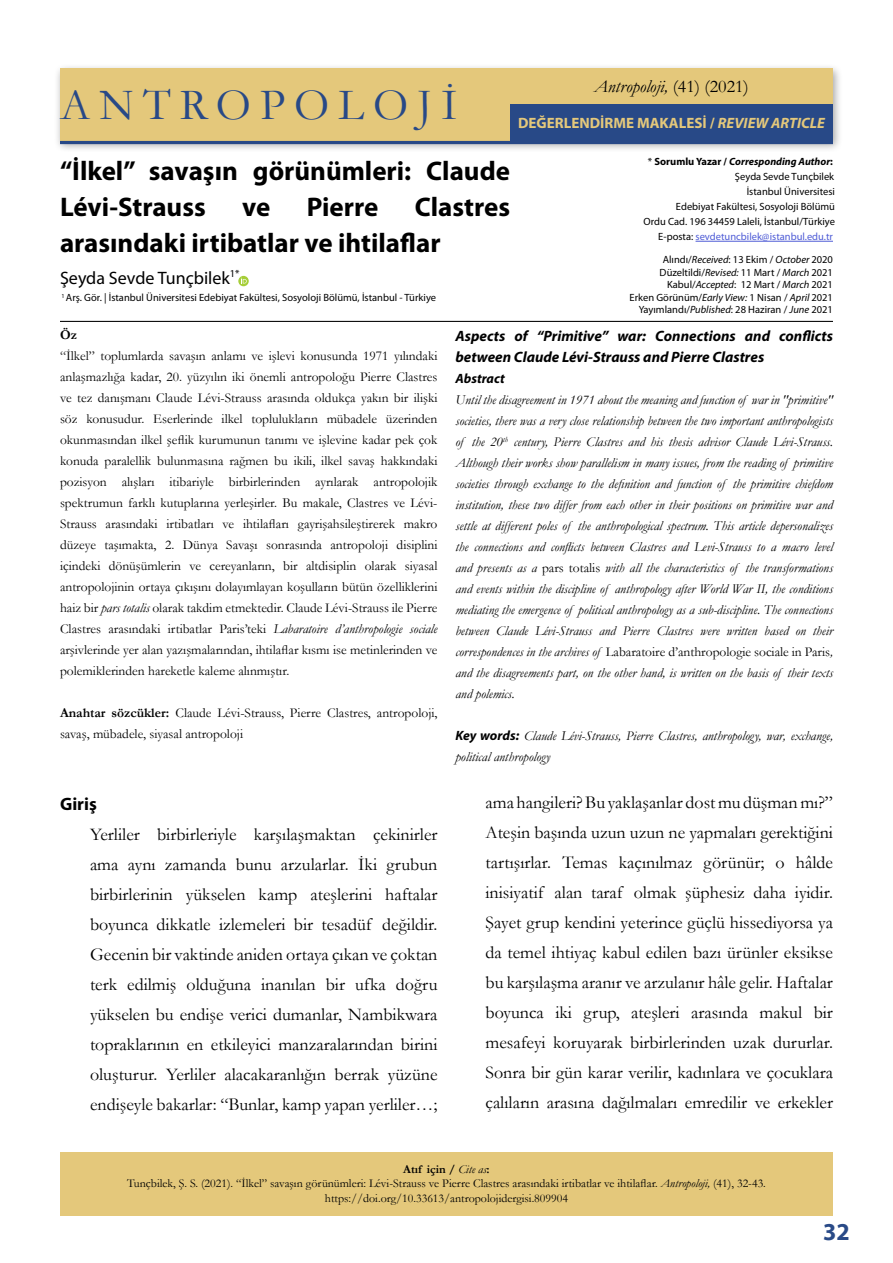
<style>
.page{position:relative;width:893px;height:1263px;background:#fff}
.page>*{position:absolute;margin:0;border:0;box-sizing:border-box;transform-origin:0 0}
.t1{font:45px "Garamond";letter-spacing:.2em;color:#284987}
.Makale_Başlığı{font:700 27px/36px "Myriad Pro";color:#000}
.t2{font:700 24px "Myriad Pro";color:#294a87}
.Metinler{font:18px/30px "Garamond";color:#000;text-align:justify}
.t3{font:italic 18px "Garamond";color:#000}
.t4{font:18px "Myriad Pro";color:#000}
.Yazar_Bilgisi{font:700 18px "Myriad Pro";color:#000}
.t5{font:italic 700 15px/21px "Myriad Pro";color:#000}
.t6{font:700 15px "Myriad Pro";color:#e4c87b}
.t7{font:italic 13.5px/21px "Garamond";color:#000;text-align:justify}
.Body_Text{font:13.5px/21px "Garamond";color:#000;text-align:justify}
.t8{font:italic 700 13.5px "Myriad Pro";color:#000}
.t9{font:700 13.5px "Garamond";color:#000}
.t10{font:12px "Garamond";color:#000}
.t11{font:700 12px "Garamond";color:#000}
.Alındı_Yayımlandı{font:10.5px "Myriad Pro";color:#000}
.Sorumlu{font:10.5px/14.9px "Myriad Pro";color:#000;text-align:right}
.Yazar_Bilgisi-2{font:10.5px "Myriad Pro";color:#000}
.Sorumlu-2{font:10.5px "Myriad Pro";color:#4f5cd6}
.t12{font:italic 700 10.5px "Myriad Pro";color:#000}
.s1{font-style:normal}
.s2{font-style:italic}
.s3{font-weight:400;font-style:normal}
.s4{color:#000}
.s5{font-weight:700}
.s6{font-family:"Myriad Pro";font-weight:700}
.s7{font-weight:400;font-style:italic}
</style>
<div class="page">
<div style="left:54px;top:64px;width:789px;height:89px;background:#000;opacity:.35"></div>
<div style="left:60px;top:68px;width:773px;height:73px;background:#e4c87b"></div>
<hr style="left:60px;top:141px;width:773px;height:3px;background:#284987">
<hr style="left:695px;top:241px;width:138px;height:1px;background:#4f5cd6">
<hr style="left:60px;top:321px;width:773px;height:1px;background:#000">
<div style="left:510px;top:105px;width:323px;height:36px;background:#284987"></div>
<div style="left:60px;top:1152px;width:773px;height:63px;background:#e4c87b"></div>
<svg style="left:238px;top:276px;width:11px;height:10px"></svg>
<svg style="left:241px;top:278px;width:6px;height:5px"></svg>
<p class="t1" style="left:60px;top:75px;width:399px">ANTROPOLOJİ</p>
<p class="t3" style="left:594px;top:74px;width:156px">Antropoloji, <span class="s1">(41) (2021)</span></p>
<p class="Makale_Başlığı" style="left:60px;top:152px;width:452px">“İlkel” savaşın görünümleri: Claude<br>Lévi-Strauss</p>
<p class="t6" style="left:518px;top:114px;width:308px">DEĞERLENDİRME MAKALESİ / <span class="s2">REVIEW ARTICLE</span></p>
<p class="t12" style="left:648px;top:155px;width:187px"><span class="s3">*</span> <span class="s1">Sorumlu Yazar /</span> Corresponding Author<span class="s1">:</span></p>
<p class="Sorumlu" style="left:643px;top:169px;width:193px">Şeyda Sevde Tunçbilek<br>İstanbul Üniversitesi<br>Edebiyat Fakültesi, Sosyoloji Bölümü<br>Ordu Cad. 196 34459 Laleli, İstanbul/Türkiye</p>
<p class="Sorumlu-2" style="left:658px;top:230px;width:176px"><span class="s4">E-posta:</span> sevdetuncbilek@istanbul.edu.tr</p>
<p class="Makale_Başlığı" style="left:60px;top:188px;width:452px;text-indent:355px">Clastres arasındaki irtibatlar ve ihtilaflar</p>
<p class="t4" style="left:60px;top:267px;width:181px">Şeyda Sevde Tunçbilek<sup>1*</sup></p>
<p class="Makale_Başlığı" style="left:242px;top:188px;width:30px">ve</p>
<p class="Makale_Başlığı" style="left:307px;top:188px;width:73px">Pierre</p>
<p class="Alındı_Yayımlandı" style="left:663px;top:253px;width:172px">Alındı/<span class="s2">Received</span>: 13 Ekim / <span class="s2">October</span> 2020</p>
<p class="Alındı_Yayımlandı" style="left:660px;top:265px;width:175px">Düzeltildi/<span class="s2">Revised:</span> 11 Mart / <span class="s2">March</span> 2021</p>
<p class="Alındı_Yayımlandı" style="left:667px;top:278px;width:167px">Kabul/<span class="s2">Accepted</span>: 12 Mart / <span class="s2">March</span> 2021</p>
<p class="Alındı_Yayımlandı" style="left:630px;top:291px;width:205px">Erken Görünüm/<span class="s2">Early View:</span> 1 Nisan / <span class="s2">April</span> 2021</p>
<p class="Alındı_Yayımlandı" style="left:639px;top:303px;width:196px">Yayımlandı/<span class="s2">Published</span>: 28 Haziran / <span class="s2">June</span> 2021</p>
<p class="Yazar_Bilgisi-2" style="left:62px;top:291px;width:376px"><sup>1</sup> Arş. Gör. | İstanbul Üniversitesi Edebiyat Fakültesi, Sosyoloji Bölümü, İstanbul - Türkiye</p>
<p class="t9" style="left:60px;top:325px;width:19px">Öz</p>
<p class="Body_Text" style="left:60px;top:345px;width:379px">“İlkel” toplumlarda savaşın anlamı ve işlevi konusunda 1971 yılındaki anlaşmazlığa kadar, 20. yüzyılın iki önemli antropoloğu Pierre Clastres ve tez danışmanı Claude Lévi-Strauss arasında oldukça yakın bir ilişki söz konusudur. Eserlerinde ilkel toplulukların mübadele üzerinden okunmasından ilkel şeflik kurumunun tanımı ve işlevine kadar pek çok konuda paralellik bulunmasına rağmen bu ikili, ilkel savaş hakkındaki pozisyon alışları itibariyle birbirlerinden ayrılarak antropolojik spektrumun farklı kutuplarına yerleşirler. Bu makale, Clastres ve Lévi-Strauss arasındaki irtibatları ve ihtilafları gayrişahsileştirerek makro düzeye taşımakta, 2. Dünya Savaşı sonrasında antropoloji disiplini içindeki dönüşümlerin ve cereyanların, bir altdisiplin olarak siyasal antropolojinin ortaya çıkışını dolayımlayan koşulların bütün özelliklerini haiz bir <span class="s2">pars totalis</span> olarak takdim etmektedir. Claude Lévi-Strauss ile Pierre Clastres arasındaki irtibatlar Paris’teki <span class="s2">Labaratoire d’anthropologie sociale </span>arşivlerinde yer alan yazışmalarından, ihtilaflar kısmı ise metinlerinden ve polemiklerinden hareketle kaleme alınmıştır.</p>
<p class="Body_Text" style="left:60px;top:702px;width:379px"><span class="s5">Anahtar sözcükler:</span> Claude Lévi-Strauss, Pierre Clastres, antropoloji, savaş, mübadele, siyasal antropoloji</p>
<p class="Yazar_Bilgisi" style="left:60px;top:792px;width:38px">Giriş</p>
<p class="Metinler" style="left:90px;top:819px;width:349px">Yerliler birbirleriyle karşılaşmaktan çekinirler ama aynı zamanda bunu arzularlar. İki grubun birbirlerinin yükselen kamp ateşlerini haftalar boyunca dikkatle izlemeleri bir tesadüf değildir.<br>Gecenin bir vaktinde aniden ortaya çıkan ve çoktan terk edilmiş olduğuna inanılan bir ufka doğru yükselen bu endişe verici dumanlar, Nambikwara topraklarının en etkileyici manzaralarından birini oluşturur. Yerliler alacakaranlığın berrak yüzüne endişeyle bakarlar: “Bunlar, kamp yapan yerliler…;</p>
<p class="t5" style="left:455px;top:325px;width:379px">Aspects of “Primitive” war: Connections and conflicts between Claude Lévi-Strauss and Pierre Clastres</p>
<p class="t8" style="left:455px;top:370px;width:51px">Abstract</p>
<p class="t7" style="left:455px;top:389px;width:379px">Until the disagreement in 1971 about the meaning and function of war in "primitive" societies, there was a very close relationship between the two important anthropologists of the 20<sup>th</sup> century, Pierre Clastres and his thesis advisor Claude Lévi-Strauss.<br>Although their works show parallelism in many issues, from the reading of primitive societies through exchange to the definition and function of the primitive chiefdom institution, these two differ from each other in their positions on primitive war and settle at different poles of the anthropological spectrum. This article depersonalizes the connections and conflicts between Clastres and Levi-Strauss to a macro level and presents as a <span class="s1">pars totalis</span> with all the characteristics of the transformations and events within the discipline of anthropology after World War II, the conditions mediating the emergence of political anthropology as a sub-discipline. The connections between Claude Lévi-Strauss and Pierre Clastres were written based on their correspondences in the archives of <span class="s1">Labaratoire d’anthropologie sociale in Paris</span>, and the disagreements part, on the other hand, is written on the basis of their texts and polemics.</p>
<p class="t7" style="left:455px;top:725px;width:379px"><span class="s6">Key words:</span> Claude Lévi-Strauss, Pierre Clastres, anthropology, war, exchange, political anthropology</p>
<p class="Metinler" style="left:485px;top:787px;width:349px">ama hangileri? Bu yaklaşanlar dost mu düşman mı?” Ateşin başında uzun uzun ne yapmaları gerektiğini tartışırlar. Temas kaçınılmaz görünür; o hâlde inisiyatif alan taraf olmak şüphesiz daha iyidir.<br>Şayet grup kendini yeterince güçlü hissediyorsa ya da temel ihtiyaç kabul edilen bazı ürünler eksikse bu karşılaşma aranır ve arzulanır hâle gelir. Haftalar boyunca iki grup, ateşleri arasında makul bir mesafeyi koruyarak birbirlerinden uzak dururlar.<br>Sonra bir gün karar verilir, kadınlara ve çocuklara çalıların arasına dağılmaları emredilir ve erkekler</p>
<p class="t11" style="left:403px;top:1161px;width:88px">Atıf için / <span class="s7">Cite as</span>:</p>
<p class="t10" style="left:127px;top:1176px;width:640px">Tunçbilek, Ş. S. (2021). “İlkel” savaşın görünümleri: Lévi-Strauss ve Pierre Clastres arasındaki irtibatlar ve ihtilaflar. <span class="s2">Antropoloji,</span> (41), 32-43.</p>
<p class="t10" style="left:325px;top:1190px;width:245px">https://doi.org/10.33613/antropolojidergisi.809904</p>
<h3 class="t2" style="left:823px;top:1216px;width:28px">32</h3>
</div>
